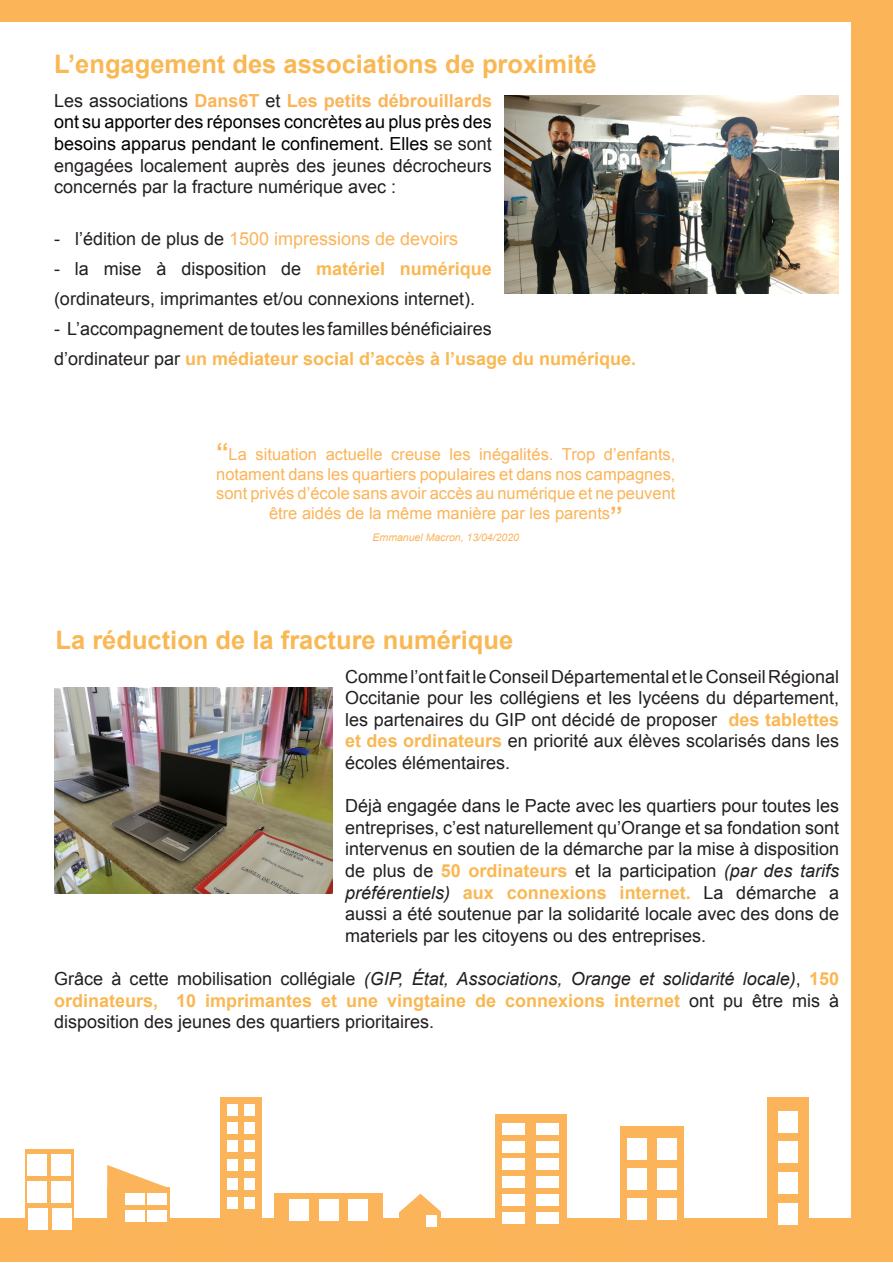
<style>
.page{position:relative;width:893px;height:1263px;background:#fff}
.page>*{position:absolute;margin:0;border:0;box-sizing:border-box;transform-origin:0 0}
.titre{font:700 25.5px "Arial";color:#f9b853}
.texte{font:18px/21.6px "Arial";color:#231f20;text-align:justify}
.texte-2{font:18px "Arial";color:#fbb459}
.texte-3{font:16.5px/19.8px "Arial";color:#fbb459;text-align:center}
.texte-4{font:italic 10.5px "Arial";color:#fbb459}
.s1{font-weight:700;color:#fbb459}
.s2{color:#000001}
.s3{color:#231f20}
.s4{font-weight:700;color:#f9b853}
.s5{font-weight:700;font-size:24px}
.s6{font-style:italic}
</style>
<div class="page">
<div style="left:0;top:0;width:893px;height:1261px;background:linear-gradient(to right,#fbb457,#fbb559)"></div>
<div style="left:0;top:22px;width:850px;height:1195px;background:#fff"></div>
<div style="left:767px;top:1097px;width:42px;height:164px;background:#fbb459"></div>
<div style="left:495px;top:1114px;width:72px;height:147px;background:#fbb459"></div>
<div style="left:620px;top:1126px;width:64px;height:135px;background:#fbb459"></div>
<div style="left:399px;top:1212px;width:42px;height:49px;background:#fbb459"></div>
<div style="left:274px;top:1194px;width:109px;height:67px;background:#fbb459"></div>
<div style="left:220px;top:1097px;width:42px;height:164px;background:#fbb459"></div>
<div style="left:107px;top:1188px;width:62px;height:73px;background:#fbb459"></div>
<div style="left:26px;top:1149px;width:48px;height:112px;background:#fbb459"></div>
<svg style="left:399px;top:1194px;width:42px;height:18px"></svg>
<svg style="left:107px;top:1165px;width:62px;height:23px"></svg>
<div style="left:778px;top:1111px;width:20px;height:21px;background:#fff"></div>
<div style="left:778px;top:1142px;width:20px;height:21px;background:#fff"></div>
<div style="left:778px;top:1172px;width:20px;height:22px;background:#fff"></div>
<div style="left:778px;top:1203px;width:20px;height:21px;background:#fff"></div>
<div style="left:657px;top:1139px;width:19px;height:21px;background:#fff"></div>
<div style="left:627px;top:1139px;width:20px;height:21px;background:#fff"></div>
<div style="left:657px;top:1168px;width:19px;height:21px;background:#fff"></div>
<div style="left:627px;top:1168px;width:20px;height:21px;background:#fff"></div>
<div style="left:657px;top:1198px;width:19px;height:21px;background:#fff"></div>
<div style="left:627px;top:1198px;width:20px;height:21px;background:#fff"></div>
<div style="left:537px;top:1123px;width:22px;height:11px;background:#fff"></div>
<div style="left:502px;top:1123px;width:23px;height:11px;background:#fff"></div>
<div style="left:537px;top:1141px;width:22px;height:11px;background:#fff"></div>
<div style="left:502px;top:1141px;width:23px;height:11px;background:#fff"></div>
<div style="left:537px;top:1159px;width:22px;height:11px;background:#fff"></div>
<div style="left:502px;top:1159px;width:23px;height:11px;background:#fff"></div>
<div style="left:537px;top:1176px;width:22px;height:12px;background:#fff"></div>
<div style="left:502px;top:1176px;width:23px;height:12px;background:#fff"></div>
<div style="left:537px;top:1194px;width:22px;height:11px;background:#fff"></div>
<div style="left:502px;top:1194px;width:23px;height:11px;background:#fff"></div>
<div style="left:537px;top:1212px;width:22px;height:11px;background:#fff"></div>
<div style="left:502px;top:1212px;width:23px;height:11px;background:#fff"></div>
<div style="left:426px;top:1215px;width:11px;height:11px;background:#fff"></div>
<div style="left:348px;top:1200px;width:20px;height:21px;background:#fff"></div>
<div style="left:319px;top:1200px;width:19px;height:21px;background:#fff"></div>
<div style="left:290px;top:1200px;width:19px;height:21px;background:#fff"></div>
<div style="left:244px;top:1104px;width:10px;height:11px;background:#fff"></div>
<div style="left:227px;top:1104px;width:11px;height:11px;background:#fff"></div>
<div style="left:244px;top:1122px;width:10px;height:11px;background:#fff"></div>
<div style="left:227px;top:1122px;width:11px;height:11px;background:#fff"></div>
<div style="left:244px;top:1140px;width:10px;height:12px;background:#fff"></div>
<div style="left:227px;top:1140px;width:11px;height:12px;background:#fff"></div>
<div style="left:244px;top:1159px;width:10px;height:12px;background:#fff"></div>
<div style="left:227px;top:1159px;width:11px;height:12px;background:#fff"></div>
<div style="left:244px;top:1178px;width:10px;height:11px;background:#fff"></div>
<div style="left:227px;top:1178px;width:11px;height:11px;background:#fff"></div>
<div style="left:244px;top:1197px;width:10px;height:11px;background:#fff"></div>
<div style="left:227px;top:1197px;width:11px;height:11px;background:#fff"></div>
<div style="left:147px;top:1194px;width:20px;height:11px;background:#fff"></div>
<div style="left:125px;top:1194px;width:20px;height:11px;background:#fff"></div>
<div style="left:147px;top:1210px;width:20px;height:12px;background:#fff"></div>
<div style="left:125px;top:1210px;width:20px;height:12px;background:#fff"></div>
<div style="left:51px;top:1154px;width:20px;height:21px;background:#fff"></div>
<div style="left:27px;top:1154px;width:20px;height:21px;background:#fff"></div>
<div style="left:51px;top:1181px;width:20px;height:21px;background:#fff"></div>
<div style="left:27px;top:1181px;width:20px;height:21px;background:#fff"></div>
<div style="left:52px;top:1208px;width:19px;height:21px;background:#fff"></div>
<div style="left:28px;top:1208px;width:19px;height:21px;background:#fff"></div>
<img style="left:505px;top:96px;width:334px;height:198px">
<img style="left:54px;top:687px;width:278px;height:206px">
<p class="titre" style="left:54px;top:47px;width:544px">L’engagement des associations de proximité</p>
<p class="texte" style="left:54px;top:90px;width:439px">Les associations <span class="s1">Dans6T</span> et <span class="s1">Les petits débrouillards </span><span class="s2">ont su apporter des réponses concrètes au plus près des besoins apparus pendant le confinement. Elles</span> se sont engagées localement auprès des jeunes décrocheurs concernés par la fracture numérique avec :</p>
<p class="texte-2" style="left:54px;top:227px;width:406px"><span class="s3">- l’édition de plus de</span> 1500 impressions de devoirs</p>
<p class="texte" style="left:54px;top:254px;width:439px;line-height:30px">- la mise à disposition de <span class="s4">matériel numérique </span>(ordinateurs, imprimantes et/ou connexions internet).</p>
<p class="texte" style="left:54px;top:314px;width:584px;line-height:30px">- L’accompagnement de toutes les familles bénéficiaires<br>d’ordinateur par <span class="s4">un médiateur social d’accès à l’usage du numérique.</span></p>
<p class="texte-3" style="left:216px;top:444px;width:461px"><span class="s5">‘‘</span>La situation actuelle creuse les inégalités. Trop d’enfants, notament dans les quartiers populaires et dans nos campagnes, sont privés d’école sans avoir accès au numérique et ne peuvent être aidés de la même manière par les parents<span class="s5">’’</span></p>
<p class="texte-4" style="left:373px;top:530px;width:148px">Emmanuel Macron, 13/04/2020</p>
<p class="titre" style="left:56px;top:623px;width:459px">La réduction de la fracture numérique</p>
<p class="texte" style="left:345px;top:666px;width:496px">Comme l’ont fait le Conseil Départemental et le Conseil Régional Occitanie pour les collégiens et les lycéens du département, les partenaires du GIP ont décidé de proposer <span class="s4">des tablettes et des ordinateurs</span> en priorité aux élèves scolarisés dans les écoles élémentaires.</p>
<p class="texte" style="left:345px;top:795px;width:496px">Déjà engagée dans le Pacte avec les quartiers pour toutes les entreprises, c’est naturellement qu’Orange et sa fondation sont intervenus en soutien de la démarche par la mise à disposition de plus de <span class="s4">50 ordinateurs</span> et la participation <span class="s6">(par des tarifs préférentiels)</span> <span class="s4">aux connexions internet.</span> La démarche a aussi a été soutenue par la solidarité locale avec des dons de materiels par les citoyens ou des entreprises.</p>
<p class="texte" style="left:54px;top:968px;width:787px">Grâce à cette mobilisation collégiale <span class="s6">(GIP, État, Associations, Orange et solidarité locale)</span>, <span class="s4">150 ordinateurs, 10 imprimantes et une vingtaine de connexions internet</span> ont pu être mis à disposition des jeunes des quartiers prioritaires.</p>
</div>
